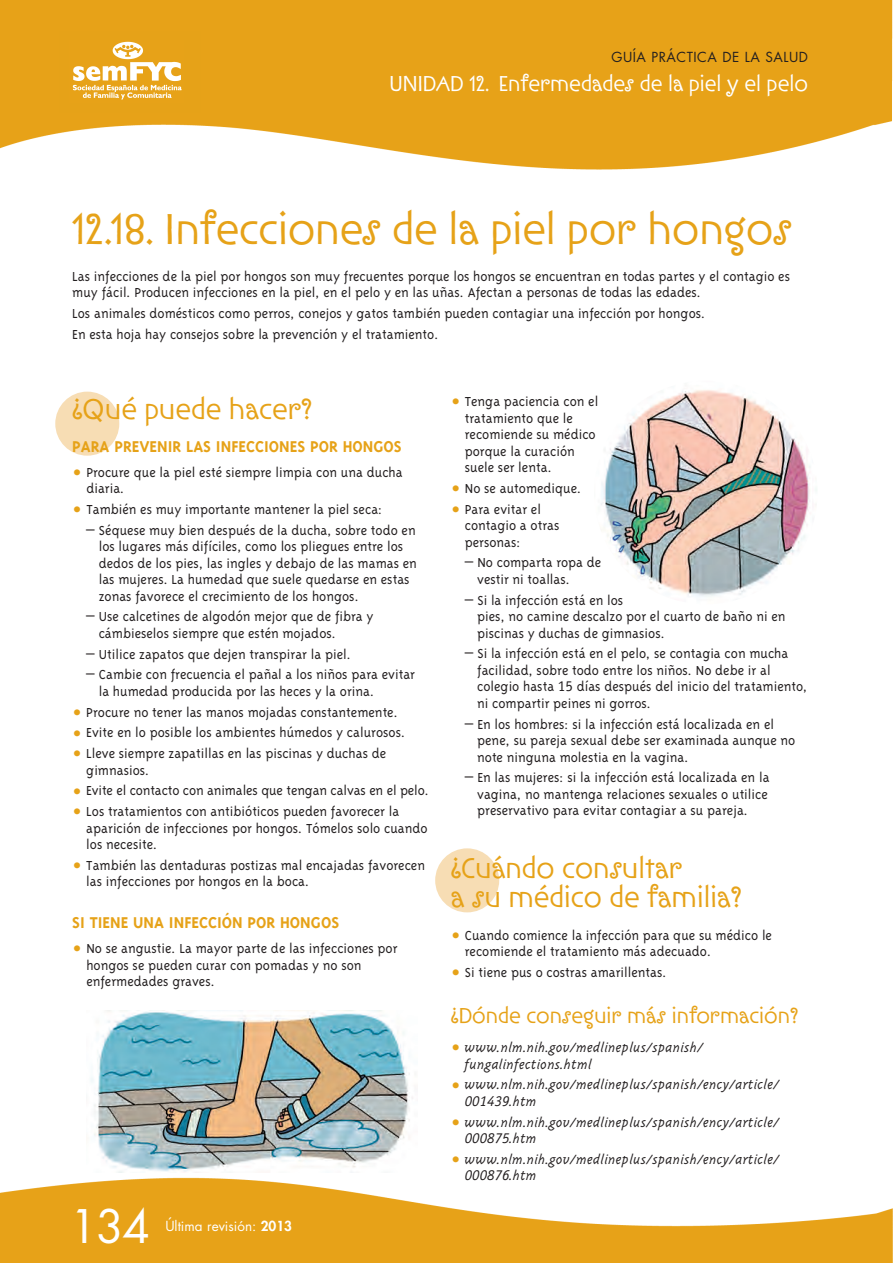
<style>
.page{position:relative;width:893px;height:1263px;background:#fff}
.page>*{position:absolute;margin:0;border:0;box-sizing:border-box;transform-origin:0 0}
.t1{font:45px "Ironwork ITCTT";color:#e6a218}
.t2{font:45px "Futura";color:#fff}
.t3{font:30px/29.2px "Ironwork ITCTT";color:#e6a218}
.t4{font:22.5px "Ironwork ITCTT";color:#fff}
.t5{font:22.5px "Ironwork ITCTT";color:#e6a218}
.t6{font:700 18px "Triplex";color:#e6a218}
.t7{font:300 15px/16.5px "Triplex";color:#231f20}
.t8{font:italic 300 15px/16.5px "Triplex";color:#231f20}
.t9{font:italic 15px "Officina Sans";color:#231f20}
.t10{font:13.5px "Futura";letter-spacing:.035em;color:#231f20}
.t11{font:13.5px "Futura";color:#fff}
.s1{font-family:"European Pi Three";font-weight:400;color:#e6a218}
.s2{font-weight:800}
.s3{font-family:"Officina Sans";font-weight:400}
.s4{font-family:"European Pi Three";font-weight:400;font-style:normal;color:#e6a218}
.s5{font-family:"Triplex";font-weight:300}
</style>
<div class="page">
<div style="left:435px;top:848px;width:64px;height:64px;background:#f7ddb4;border-radius:50%"></div>
<div style="left:55px;top:392px;width:64px;height:64px;background:#f7ddb4;border-radius:50%"></div>
<img style="left:0;top:1177px;width:893px;height:86px">
<img style="left:0;top:0;width:893px;height:170px">
<div style="left:59px;top:32px;width:142px;height:81px;background:#e6a218"></div>
<img style="left:72px;top:41px;width:110px;height:59px">
<img style="left:91px;top:1010px;width:322px;height:163px">
<img style="left:594px;top:381px;width:223px;height:223px;border-radius:50%">
<p class="t10" style="left:611px;top:51px;width:198px">GUÍA PRÁCTICA DE LA SALUD</p>
<h3 class="t4" style="left:389px;top:70px;width:420px">UNIDAD 12. Enfermedades de la piel y el pelo</h3>
<h1 class="t1" style="left:72px;top:202px;width:721px">12.18. Infecciones de la piel por hongos</h1>
<p class="t7" style="left:72px;top:267px;width:719px">Las infecciones de la piel por hongos son muy frecuentes porque los hongos se encuentran en todas partes y el contagio es muy fácil. Producen infecciones en la piel, en el pelo y en las uñas. Afectan a personas de todas las edades.</p>
<p class="t7" style="left:72px;top:302px;width:635px;line-height:20.7px">Los animales domésticos como perros, conejos y gatos también pueden contagiar una infección por hongos.<br>En esta hoja hay consejos sobre la prevención y el tratamiento.</p>
<h2 class="t3" style="left:72px;top:395px;width:241px">¿Qué puede hacer?</h2>
<p class="t6" style="left:72px;top:435px;width:331px">PARA PREVENIR LAS INFECCIONES POR HONGOS</p>
<p class="t7" style="left:86px;top:463px;width:318px;text-indent:-14px"><span class="s1">-</span> Procure que la piel esté siempre limpia con una ducha diaria.</p>
<p class="t7" style="left:72px;top:500px;width:312px"><span class="s1">-</span> También es muy importante mantener la piel seca:</p>
<p class="t7" style="left:99px;top:521px;width:320px;text-indent:-12px">– Séquese muy bien después de la ducha, sobre todo en los lugares más difíciles, como los pliegues entre los dedos de los pies, las ingles y debajo de las mamas en las mujeres. La humedad que suele quedarse en estas zonas favorece el crecimiento de los hongos.</p>
<p class="t7" style="left:99px;top:608px;width:276px;text-indent:-12px">– Use calcetines de algodón mejor que de fibra y cámbieselos siempre que estén mojados.</p>
<p class="t7" style="left:86px;top:645px;width:266px">– Utilice zapatos que dejen transpirar la piel.</p>
<p class="t7" style="left:99px;top:666px;width:318px;text-indent:-12px">– Cambie con frecuencia el pañal a los niños para evitar la humedad producida por las heces y la orina.</p>
<p class="t7" style="left:72px;top:703px;width:327px"><span class="s1">-</span> Procure no tener las manos mojadas constantemente.</p>
<p class="t7" style="left:72px;top:724px;width:335px"><span class="s1">-</span> Evite en lo posible los ambientes húmedos y calurosos.</p>
<p class="t7" style="left:86px;top:745px;width:301px;text-indent:-14px"><span class="s1">-</span> Lleve siempre zapatillas en las piscinas y duchas de gimnasios.</p>
<p class="t7" style="left:72px;top:782px;width:358px"><span class="s1">-</span> Evite el contacto con animales que tengan calvas en el pelo.</p>
<p class="t7" style="left:86px;top:803px;width:343px;text-indent:-14px"><span class="s1">-</span> Los tratamientos con antibióticos pueden favorecer la aparición de infecciones por hongos. Tómelos solo cuando los necesite.</p>
<p class="t7" style="left:86px;top:856px;width:340px;text-indent:-14px"><span class="s1">-</span> También las dentaduras postizas mal encajadas favorecen las infecciones por hongos en la boca.</p>
<p class="t6" style="left:72px;top:911px;width:268px">SI TIENE UNA INFECCIÓN POR HONGOS</p>
<p class="t7" style="left:86px;top:940px;width:313px;text-indent:-14px"><span class="s1">-</span> No se angustie. La mayor parte de las infecciones por hongos se pueden curar con pomadas y no son enfermedades graves.</p>
<h1 class="t2" style="left:70px;top:1205px;width:82px">134</h1>
<p class="t11" style="left:165px;top:1219px;width:128px">Última revisión: <span class="s2">2013</span></p>
<p class="t7" style="left:465px;top:393px;width:135px;text-indent:-14px"><span class="s1">-</span> Tenga paciencia con el tratamiento que le recomiende su médico porque la curación suele ser lenta.</p>
<p class="t7" style="left:451px;top:479px;width:132px"><span class="s1">-</span> No se automedique.</p>
<p class="t7" style="left:465px;top:500px;width:96px;text-indent:-14px"><span class="s1">-</span> Para evitar el contagio a otras personas:</p>
<p class="t7" style="left:477px;top:554px;width:126px;text-indent:-12px">– No comparta ropa de vestir ni toallas.</p>
<p class="t7" style="left:477px;top:591px;width:310px;text-indent:-12px">– Si la infección está en los<br>pies, no camine descalzo por el cuarto de baño ni en piscinas y duchas de gimnasios.</p>
<p class="t7" style="left:477px;top:645px;width:332px;text-indent:-12px">– Si la infección está en el pelo, se contagia con mucha facilidad, sobre todo entre los niños. No debe ir al colegio hasta <span class="s3">15</span> días después del inicio del tratamiento, ni compartir peines ni gorros.</p>
<p class="t7" style="left:477px;top:715px;width:320px;text-indent:-12px">– En los hombres: si la infección está localizada en el pene, su pareja sexual debe ser examinada aunque no note ninguna molestia en la vagina.</p>
<p class="t7" style="left:477px;top:769px;width:294px;text-align:justify;text-indent:-12px">– En las mujeres: si la infección está localizada en la vagina, no mantenga relaciones sexuales o utilice preservativo para evitar contagiar a su pareja.</p>
<h2 class="t3" style="left:451px;top:853px;width:292px">¿Cuándo consultar<br>a su médico de familia?</h2>
<p class="t7" style="left:465px;top:926px;width:309px;text-indent:-14px"><span class="s1">-</span> Cuando comience la infección para que su médico le recomiende el tratamiento más adecuado.</p>
<p class="t7" style="left:451px;top:964px;width:218px"><span class="s1">-</span> Si tiene pus o costras amarillentas.</p>
<h3 class="t5" style="left:451px;top:1002px;width:349px">¿Dónde conseguir más información?</h3>
<p class="t8" style="left:465px;top:1039px;width:240px;text-indent:-14px"><span class="s4">-</span> www.nlm.nih.gov/medlineplus/spanish/ fungalinfections.html</p>
<p class="t8" style="left:451px;top:1076px;width:330px"><span class="s4">-</span> www.nlm.nih.gov/medlineplus/spanish/ency/article/</p>
<p class="t9" style="left:465px;top:1095px;width:74px">001439<span class="s5">.htm</span></p>
<p class="t8" style="left:451px;top:1113px;width:330px"><span class="s4">-</span> www.nlm.nih.gov/medlineplus/spanish/ency/article/</p>
<p class="t9" style="left:465px;top:1132px;width:74px">000875<span class="s5">.htm</span></p>
<p class="t8" style="left:451px;top:1150px;width:330px"><span class="s4">-</span> www.nlm.nih.gov/medlineplus/spanish/ency/article/</p>
<p class="t9" style="left:465px;top:1170px;width:74px">000876<span class="s5">.htm</span></p>
</div>
